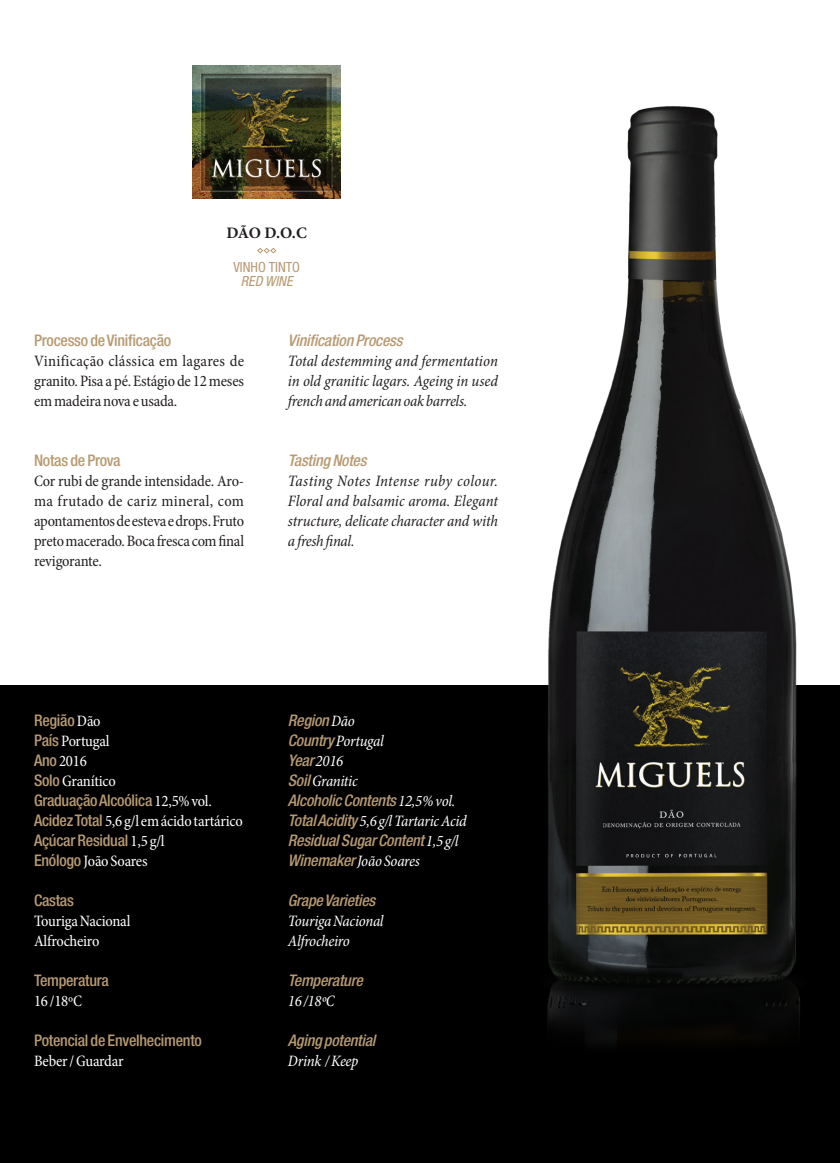
<style>
.page{position:relative;width:840px;height:1163px;background:#fff}
.page>*{position:absolute;margin:0;border:0;box-sizing:border-box;transform-origin:0 0}
.t1{font:condensed 16px/20px "Minion Pro";letter-spacing:-.015em;color:#231f20;text-align:justify}
.t2{font:italic condensed 16px/20px "Minion Pro";letter-spacing:-.01em;color:#231f20;text-align:justify}
.t3{font:italic 500 condensed 16px "Helvetica Neue LT Std";letter-spacing:-.015em;color:#b79a72}
.t4{font:500 condensed 16px "Helvetica Neue LT Std";letter-spacing:-.015em;color:#b79a72}
.t5{font:condensed 16px/20px "Minion Pro";letter-spacing:-.015em;color:#fff}
.t6{font:italic condensed 16px/20px "Minion Pro";letter-spacing:-.02em;color:#fff}
.t7{font:700 16px "Minion Pro";color:#231f20}
.t8{font:condensed 14px "Helvetica Neue LT Std";color:#b79a72}
.t9{font:italic condensed 14px "Helvetica Neue LT Std";color:#b79a72}
.s1{font-family:"Minion Pro";font-weight:400;color:#fff}
.s2{font-family:"Helvetica Neue LT Std";font-weight:500;color:#b79a72}
</style>
<div class="page">
<div style="left:0;top:685px;width:839px;height:477px;background:#000"></div>
<svg style="left:257px;top:248px;width:19px;height:5px"></svg>
<img style="left:547px;top:106px;width:253px;height:937px">
<img style="left:193px;top:65px;width:147px;height:134px">
<img style="left:198px;top:70px;width:136px;height:124px">
<p class="t7" style="left:226px;top:222px;width:82px">DÃO D.O.C</p>
<p class="t8" style="left:233px;top:259px;width:68px">VINHO TINTO</p>
<p class="t9" style="left:241px;top:273px;width:53px">RED WINE</p>
<p class="t4" style="left:34px;top:330px;width:139px">Processo de Vinificação</p>
<p class="t1" style="left:34px;top:350px;width:211px">Vinificação clássica em lagares de granito. Pisa a pé. Estágio de 12 meses em madeira nova e usada.</p>
<p class="t4" style="left:34px;top:450px;width:88px">Notas de Prova</p>
<p class="t1" style="left:34px;top:470px;width:211px">Cor rubi de grande intensidade. Aro&shy;ma frutado de cariz mineral, com apontamentos de esteva e drops. Fruto preto macerado. Boca fresca com final revigorante.</p>
<p class="t3" style="left:288px;top:330px;width:116px">Vinification Process</p>
<p class="t2" style="left:288px;top:350px;width:211px">Total destemming and fermentation in old granitic lagars. Ageing in used french and american oak barrels.</p>
<p class="t3" style="left:288px;top:450px;width:80px">Tasting Notes</p>
<p class="t2" style="left:288px;top:470px;width:211px">Tasting Notes Intense ruby colour.<br>Floral and balsamic aroma. Elegant structure, delicate character and with a fresh final.</p>
<p class="t4" style="left:34px;top:710px;width:68px">Região <span class="s1">Dão</span></p>
<p class="t5" style="left:34px;top:730px;width:83px"><span class="s2">País</span> Portugal<br><span class="s2">Ano</span> 2016<br><span class="s2">Solo</span> Granítico</p>
<p class="t4" style="left:34px;top:790px;width:179px">Graduação Alcoólica <span class="s1">12,5% vol.</span></p>
<p class="t5" style="left:34px;top:810px;width:210px"><span class="s2">Acidez Total</span> 5,6 g/l em ácido tartárico</p>
<p class="t4" style="left:34px;top:830px;width:132px">Açúcar Residual <span class="s1">1,5 g/l</span></p>
<p class="t5" style="left:34px;top:850px;width:115px"><span class="s2">Enólogo</span> João Soares</p>
<p class="t4" style="left:34px;top:890px;width:41px">Castas</p>
<p class="t5" style="left:34px;top:910px;width:98px">Touriga Nacional<br>Alfrocheiro</p>
<p class="t4" style="left:34px;top:970px;width:76px">Temperatura</p>
<p class="t5" style="left:34px;top:990px;width:49px">16 /18ºC</p>
<p class="t4" style="left:34px;top:1030px;width:169px">Potencial de Envelhecimento</p>
<p class="t5" style="left:34px;top:1050px;width:91px">Beber / Guardar</p>
<p class="t3" style="left:288px;top:710px;width:68px">Region <span class="s1">Dão</span></p>
<p class="t6" style="left:288px;top:730px;width:97px"><span class="s2">Country</span> Portugal</p>
<p class="t3" style="left:288px;top:750px;width:57px">Year <span class="s1">2016</span></p>
<p class="t6" style="left:288px;top:770px;width:71px"><span class="s2">Soil</span> Granitic</p>
<p class="t3" style="left:288px;top:790px;width:169px">Alcoholic Contents <span class="s1">12,5% vol.</span></p>
<p class="t6" style="left:288px;top:810px;width:180px"><span class="s2">Total Acidity</span> 5,6 g/l Tartaric Acid</p>
<p class="t3" style="left:288px;top:830px;width:172px">Residual Sugar Content <span class="s1">1,5 g/l</span></p>
<p class="t6" style="left:288px;top:850px;width:133px"><span class="s2">Winemaker</span> João Soares</p>
<p class="t3" style="left:288px;top:890px;width:89px">Grape Varieties</p>
<p class="t6" style="left:288px;top:910px;width:97px">Touriga Nacional<br>Alfrocheiro</p>
<p class="t3" style="left:288px;top:970px;width:76px">Temperature</p>
<p class="t6" style="left:288px;top:990px;width:48px">16 /18ºC</p>
<p class="t3" style="left:288px;top:1030px;width:89px">Aging potential</p>
<p class="t6" style="left:288px;top:1050px;width:72px">Drink / Keep</p>
</div>
